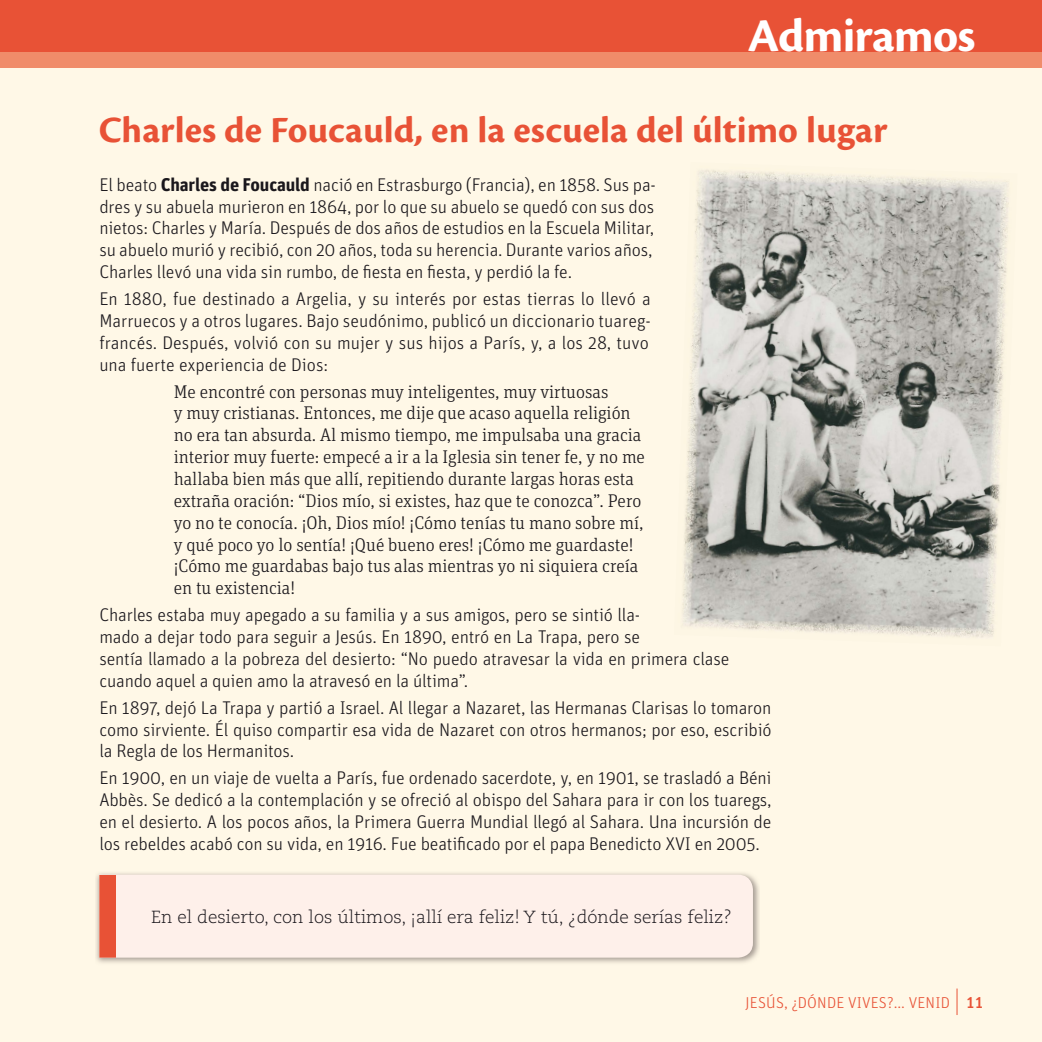
<style>
.page{position:relative;width:1042px;height:1042px;background:#fff}
.page>*{position:absolute;margin:0;border:0;box-sizing:border-box;transform-origin:0 0}
.t1{font:700 49px "Cronos Pro";letter-spacing:-.02em;color:#fff}
.t2{font:700 38.5px "Cronos Pro";color:#e85236}
.t3{font:300 18.38px/21.9px "Unit Pro";letter-spacing:-.01em;color:#1a171c;text-align:justify}
.t4{font:300 18.38px/21.9px "Unit Slab OT";color:#1a171c}
.t5{font:300 17.5px "Caecilia LT Std";color:#1a171c}
.t6{font:300 15.75px "Unit Pro";letter-spacing:.01em;color:#e85236}
.s1{font-weight:700}
.s2{font-weight:500}
</style>
<div class="page">
<div style="left:0;top:68px;width:1042px;height:974px;background:#fff8e7"></div>
<div style="left:0;top:39px;width:1042px;height:29px;background:#f08c6a"></div>
<div style="left:0;top:0;width:1042px;height:52px;background:#e85236"></div>
<img style="left:96px;top:873px;width:663px;height:90px">
<svg style="left:116px;top:874px;width:637px;height:83px"></svg>
<div style="left:99px;top:874px;width:17px;height:83px;background:#e85236"></div>
<img style="left:687px;top:170px;width:322px;height:287px">
<img style="left:682px;top:457px;width:318px;height:181px">
<svg style="left:956px;top:988px;width:1px;height:27px"></svg>
<h1 class="t1" style="left:748px;top:17px;width:229px">Admiramos</h1>
<h2 class="t2" style="left:99px;top:116px;width:790px">Charles de Foucauld, en la escuela del último lugar</h2>
<p class="t3" style="left:99px;top:175px;width:558px;text-align:left">El beato <span class="s1">Charles de Foucauld</span> nació en Estrasburgo (Francia), en 1858. Sus pa&shy;dres y su abuela murieron en 1864, por lo que su abuelo se quedó con sus dos nietos: Charles y María. Después de dos años de estudios en la Escuela Militar, su abuelo murió y recibió, con 20 años, toda su herencia. Durante varios años, Charles llevó una vida sin rumbo, de fiesta en fiesta, y perdió la fe.</p>
<p class="t3" style="left:99px;top:289px;width:553px">En 1880, fue destinado a Argelia, y su interés por estas tierras lo llevó a Marruecos y a otros lugares. Bajo seudónimo, publicó un diccionario tuareg&shy;francés. Después, volvió con su mujer y sus hijos a París, y, a los 28, tuvo una fuerte experiencia de Dios:</p>
<p class="t4" style="left:174px;top:382px;width:473px">Me encontré con personas muy inteligentes, muy virtuosas<br>y muy cristianas. Entonces, me dije que acaso aquella religión no era tan absurda. Al mismo tiempo, me impulsaba una gracia interior muy fuerte: empecé a ir a la Iglesia sin tener fe, y no me hallaba bien más que allí, repitiendo durante largas horas esta extraña oración: “Dios mío, si existes, haz que te conozca”. Pero yo no te conocía. ¡Oh, Dios mío! ¡Cómo tenías tu mano sobre mí, y qué poco yo lo sentía! ¡Qué bueno eres! ¡Cómo me guardaste! ¡Cómo me guardabas bajo tus alas mientras yo ni siquiera creía en tu existencia!</p>
<p class="t3" style="left:99px;top:605px;width:631px;text-align:left">Charles estaba muy apegado a su familia y a sus amigos, pero se sintió lla-<br>mado a dejar todo para seguir a Jesús. En 1890, entró en La Trapa, pero se<br>sentía llamado a la pobreza del desierto: “No puedo atravesar la vida en primera clase cuando aquel a quien amo la atravesó en la última”.</p>
<p class="t3" style="left:99px;top:698px;width:674px">En 1897, dejó La Trapa y partió a Israel. Al llegar a Nazaret, las Hermanas Clarisas lo tomaron como sirviente. Él quiso compartir esa vida de Nazaret con otros hermanos; por eso, escribió la Regla de los Hermanitos.</p>
<p class="t3" style="left:99px;top:768px;width:674px">En 1900, en un viaje de vuelta a París, fue ordenado sacerdote, y, en 1901, se trasladó a Béni Abbès. Se dedicó a la contemplación y se ofreció al obispo del Sahara para ir con los tuaregs, en el desierto. A los pocos años, la Primera Guerra Mundial llegó al Sahara. Una incursión de los rebeldes acabó con su vida, en 1916. Fue beatificado por el papa Benedicto XVI en 2005.</p>
<p class="t5" style="left:151px;top:909px;width:582px">En el desierto, con los últimos, ¡allí era feliz! Y tú, ¿dónde serías feliz?</p>
<p class="t6" style="left:745px;top:997px;width:239px">JESÚS, ¿DÓNDE VIVES?... VENID <span class="s2">11</span></p>
</div>
